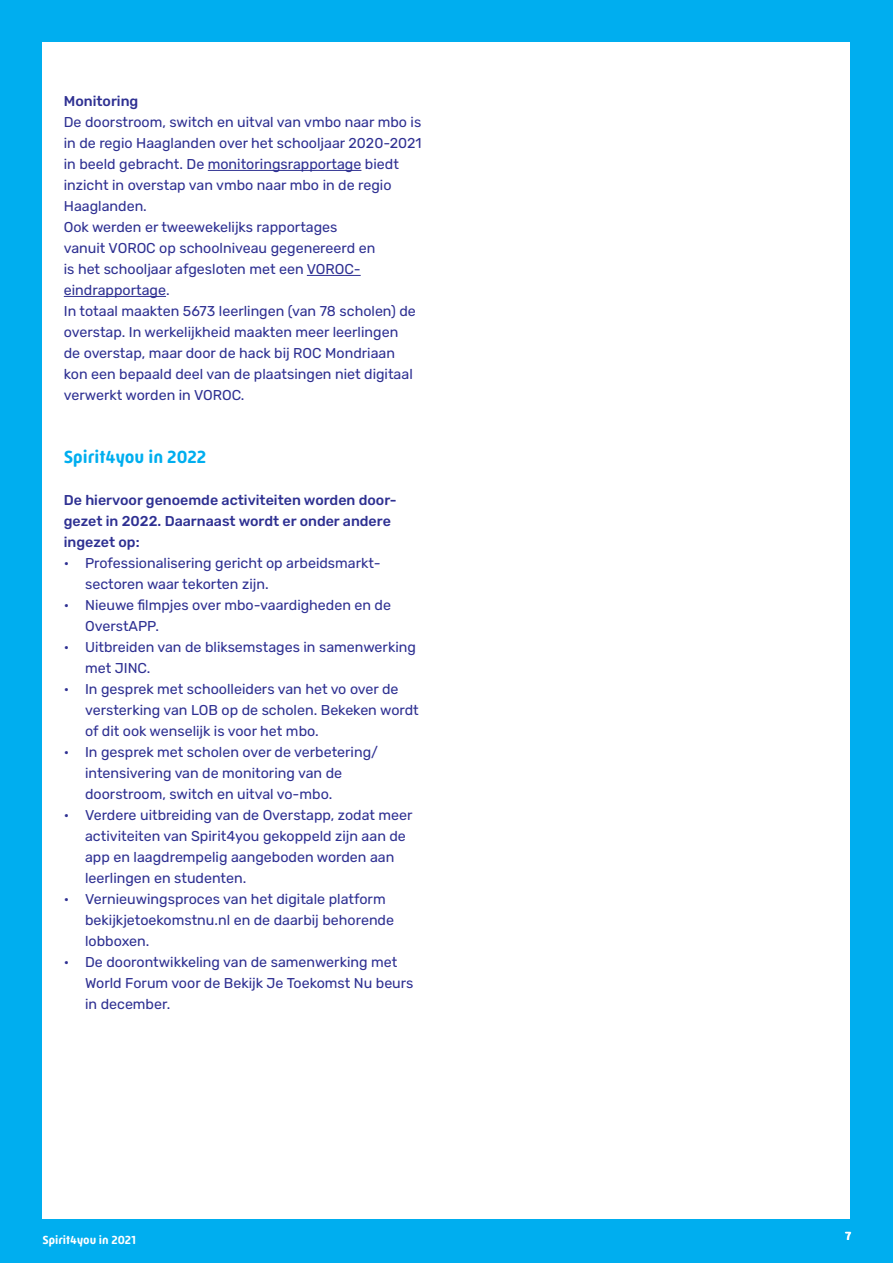
<style>
.page{position:relative;width:893px;height:1263px;background:#00aeef}
.page>*{position:absolute;margin:0;border:0;box-sizing:border-box;transform-origin:0 0}
.Mic_kopje_cyaan_12{font:700 18px "Mic 32 New Rounded";color:#00aeef}
.Rubik_Broodtekst{font:14.25px/21px "Rubik";color:#2e3092}
.Rubik_onderkopje{font:500 14.25px/21px "Rubik";color:#2e3092}
.t1{font:700 12px "Mic 32 New Rounded";color:#fff}
</style>
<div class="page">
<div style="left:43px;top:43px;width:807px;height:1176px;background:#fff"></div>
<hr style="left:208px;top:170px;width:153px;height:1px;background:#2e3092">
<hr style="left:307px;top:275px;width:54px;height:1px;background:#2e3092">
<hr style="left:64px;top:296px;width:102px;height:1px;background:#2e3092">
<p class="Rubik_onderkopje" style="left:64px;top:90px;width:76px">Monitoring</p>
<p class="Rubik_Broodtekst" style="left:64px;top:111px;width:359px">De doorstroom, switch en uitval van vmbo naar mbo is in de regio Haaglanden over het schooljaar 2020-2021 in beeld gebracht. De monitoringsrapportage biedt inzicht in overstap van vmbo naar mbo in de regio Haaglanden.</p>
<p class="Rubik_Broodtekst" style="left:64px;top:216px;width:313px">Ook werden er tweewekelijks rapportages vanuit VOROC op schoolniveau gegenereerd en is het schooljaar afgesloten met een VOROC&shy;eindrapportage.</p>
<p class="Rubik_Broodtekst" style="left:64px;top:300px;width:354px">In totaal maakten 5673 leerlingen (van 78 scholen) de overstap. In werkelijkheid maakten meer leerlingen de overstap, maar door de hack bij ROC Mondriaan kon een bepaald deel van de plaatsingen niet digitaal verwerkt worden in VOROC.</p>
<p class="Mic_kopje_cyaan_12" style="left:64px;top:446px;width:144px">Spirit4you in 2022</p>
<p class="Rubik_onderkopje" style="left:64px;top:489px;width:333px">De hiervoor genoemde activiteiten worden door&shy;gezet in 2022. Daarnaast wordt er onder andere ingezet op:</p>
<p class="Rubik_Broodtekst" style="left:85px;top:552px;width:295px;text-indent:-21px">• Professionalisering gericht op arbeidsmarkt&shy;sectoren waar tekorten zijn.</p>
<p class="Rubik_Broodtekst" style="left:85px;top:594px;width:307px;text-indent:-21px">• Nieuwe filmpjes over mbo-vaardigheden en de<br>OverstAPP.</p>
<p class="Rubik_Broodtekst" style="left:85px;top:636px;width:332px;text-indent:-21px">• Uitbreiden van de bliksemstages in samenwerking met JINC.</p>
<p class="Rubik_Broodtekst" style="left:85px;top:678px;width:335px;text-indent:-21px">• In gesprek met schoolleiders van het vo over de versterking van LOB op de scholen. Bekeken wordt of dit ook wenselijk is voor het mbo.</p>
<p class="Rubik_Broodtekst" style="left:85px;top:741px;width:294px;text-indent:-21px">• In gesprek met scholen over de verbetering/ intensivering van de monitoring van de doorstroom, switch en uitval vo-mbo.</p>
<p class="Rubik_Broodtekst" style="left:85px;top:804px;width:329px;text-indent:-21px">• Verdere uitbreiding van de Overstapp, zodat meer activiteiten van Spirit4you gekoppeld zijn aan de app en laagdrempelig aangeboden worden aan leerlingen en studenten.</p>
<p class="Rubik_Broodtekst" style="left:85px;top:888px;width:310px;text-indent:-21px">• Vernieuwingsproces van het digitale platform bekijkjetoekomstnu.nl en de daarbij behorende lobboxen.</p>
<p class="Rubik_Broodtekst" style="left:85px;top:951px;width:330px;text-indent:-21px">• De doorontwikkeling van de samenwerking met<br>World Forum voor de Bekijk Je Toekomst Nu beurs in december.</p>
<p class="t1" style="left:43px;top:1232px;width:95px">Spirit4you in 2021</p>
<p class="t1" style="left:845px;top:1229px;width:8px">7</p>
</div>
